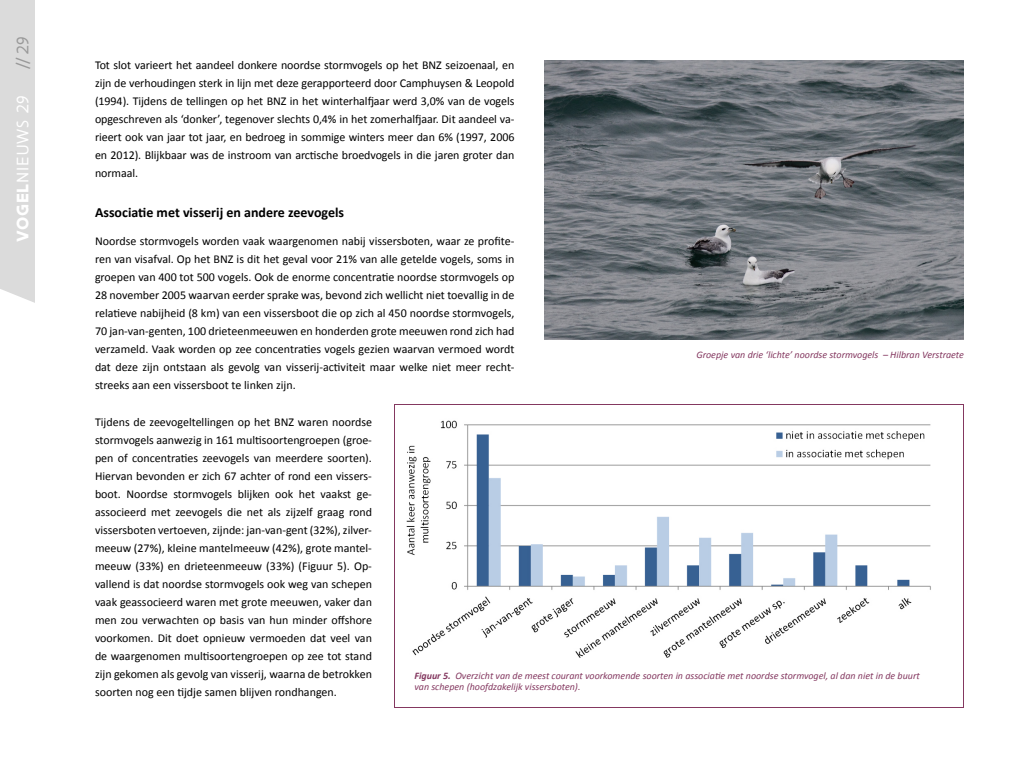
<style>
.page{position:relative;width:1024px;height:768px;background:#fff}
.page>*{position:absolute;margin:0;border:0;box-sizing:border-box;transform-origin:0 0}
.t1{font:18px "Flanders Art Sans";letter-spacing:.05em;color:#fff}
.t2{font:18px "Flanders Art Sans";color:#999}
.SUBTITEL1{font:700 14px "Calibri";color:#000}
.BODY{font:12px/18px "Calibri";color:#000;text-align:justify}
.ondertekst{font:italic 10px/11.5px "Calibri";color:#843860}
.s1{font-weight:700}
</style>
<div class="page">
<div style="left:0;top:0;width:35px;height:303px;background:#dbdbdb"></div>
<div style="left:394px;top:404px;width:570px;height:304px;border:1px solid #843860"></div>
<img style="left:544px;top:60px;width:420px;height:280px">
<img style="left:406px;top:420px;width:525px;height:238px">
<h1 class="t2" style="left:12px;top:70px;width:35px;rotate:-90deg">// 29</h1>
<h1 class="t1" style="left:12px;top:242px;width:149px;rotate:-90deg"><span class="s1">VOGEL</span>NIEUWS 29</h1>
<p class="BODY" style="left:95px;top:56px;width:421px">Tot slot varieert het aandeel donkere noordse stormvogels op het BNZ seizoenaal, en zijn de verhoudingen sterk in lijn met deze gerapporteerd door Camphuysen &amp; Leopold (1994). Tijdens de tellingen op het BNZ in het winterhalfjaar werd 3,0% van de vogels opgeschreven als ‘donker’, tegenover slechts 0,4% in het zomerhalfjaar. Dit aandeel va&shy;rieert ook van jaar tot jaar, en bedroeg in sommige winters meer dan 6% (1997, 2006 en 2012). Blijkbaar was de instroom van arctische broedvogels in die jaren groter dan normaal.</p>
<p class="SUBTITEL1" style="left:95px;top:203px;width:251px">Associatie met visserij en andere zeevogels</p>
<p class="BODY" style="left:95px;top:232px;width:421px">Noordse stormvogels worden vaak waargenomen nabij vissersboten, waar ze profite&shy;ren van visafval. Op het BNZ is dit het geval voor 21% van alle getelde vogels, soms in groepen van 400 tot 500 vogels. Ook de enorme concentratie noordse stormvogels op 28 november 2005 waarvan eerder sprake was, bevond zich wellicht niet toevallig in de relatieve nabijheid (8 km) van een vissersboot die op zich al 450 noordse stormvogels, 70 jan-van-genten, 100 drieteenmeeuwen en honderden grote meeuwen rond zich had verzameld. Vaak worden op zee concentraties vogels gezien waarvan vermoed wordt dat deze zijn ontstaan als gevolg van visserij-activiteit maar welke niet meer recht&shy;streeks aan een vissersboot te linken zijn.</p>
<p class="BODY" style="left:95px;top:413px;width:279px">Tijdens de zeevogeltellingen op het BNZ waren noordse stormvogels aanwezig in 161 multisoortengroepen (groe&shy;pen of concentraties zeevogels van meerdere soorten).<br>Hiervan bevonden er zich 67 achter of rond een vissers&shy;boot. Noordse stormvogels blijken ook het vaakst ge&shy;associeerd met zeevogels die net als zijzelf graag rond vissersboten vertoeven, zijnde: jan-van-gent (32%), zilver&shy;meeuw (27%), kleine mantelmeeuw (42%), grote mantel&shy;meeuw (33%) en drieteenmeeuw (33%) (Figuur 5). Op&shy;vallend is dat noordse stormvogels ook weg van schepen vaak geassocieerd waren met grote meeuwen, vaker dan men zou verwachten op basis van hun minder offshore voorkomen. Dit doet opnieuw vermoeden dat veel van de waargenomen multisoortengroepen op zee tot stand zijn gekomen als gevolg van visserij, waarna de betrokken soorten nog een tijdje samen blijven rondhangen.</p>
<p class="ondertekst" style="left:696px;top:349px;width:269px">Groepje van drie ‘lichte’ noordse stormvogels – Hilbran Verstraete</p>
<p class="ondertekst" style="left:414px;top:669px;width:507px"><span class="s1">Figuur 5.</span> Overzicht van de meest courant voorkomende soorten in associatie met noordse stormvogel, al dan niet in de buurt van schepen (hoofdzakelijk vissersboten).</p>
</div>
